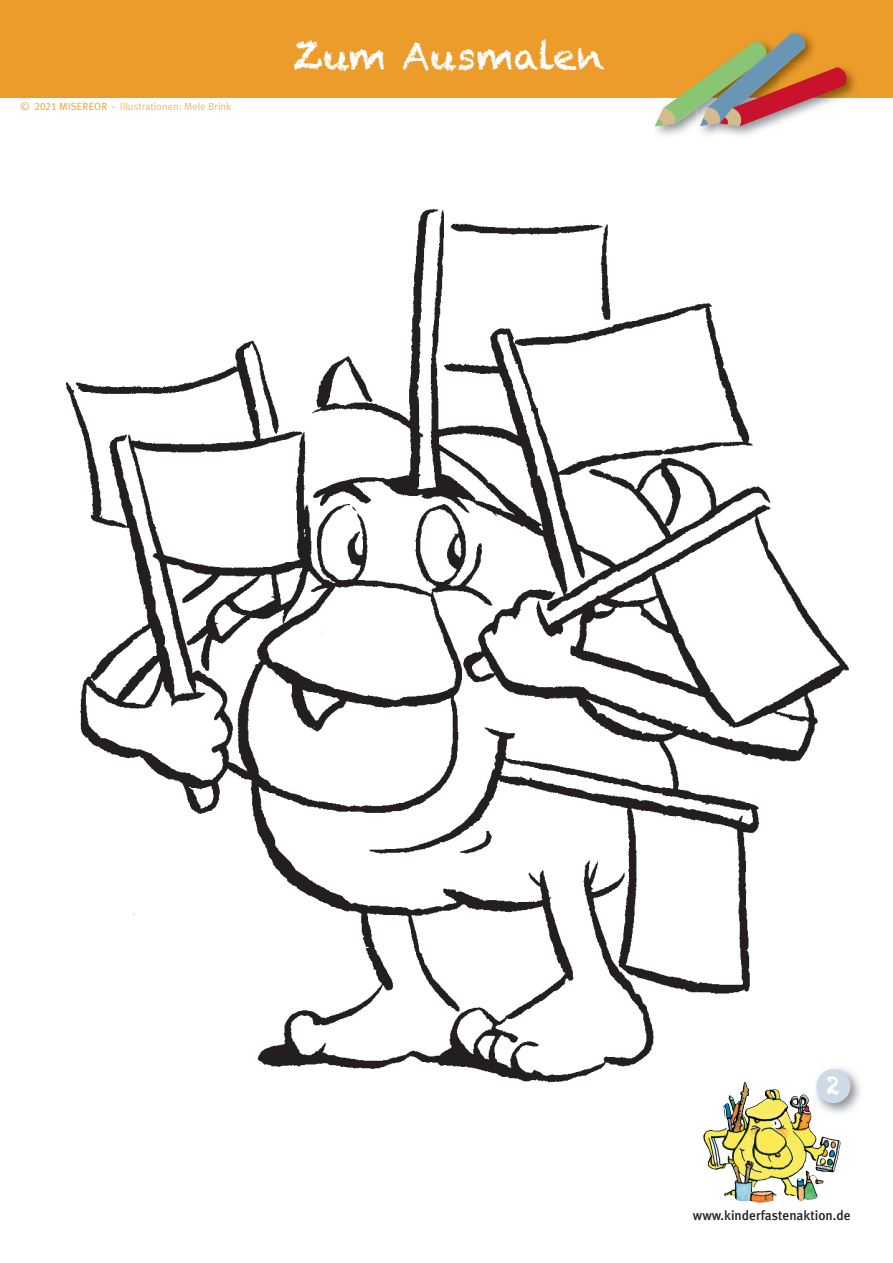
<style>
.page{position:relative;width:893px;height:1263px;background:#fff}
.page>*{position:absolute;margin:0;border:0;box-sizing:border-box;transform-origin:0 0}
.t1{font:37.5px "Chalkduster";color:#fff}
.t2{font:25.5px "Chalkduster";color:#fff}
.t3{font:500 13.5px "Meta Plus";color:#231f20}
.t4{font:10.5px "Meta Plus Normal";color:#f1b568}
.s1{color:#ec9c2b}
.s2{font-family:"Meta Plus Normal Caps";color:#ec9c2b}
</style>
<div class="page">
<div style="left:0;top:0;width:893px;height:98px;background:#ec9c2b"></div>
<img style="left:698px;top:127px;width:74px;height:10px">
<img style="left:851px;top:72px;width:5px;height:22px">
<svg style="left:655px;top:33px;width:196px;height:94px"></svg>
<img style="left:65px;top:208px;width:784px;height:887px">
<img style="left:723px;top:1082px;width:21px;height:36px">
<img style="left:815px;top:1084px;width:45px;height:29px">
<img style="left:812px;top:1065px;width:47px;height:30px">
<div style="left:816px;top:1069px;width:34px;height:34px;background:#cddae8;border-radius:50%"></div>
<p class="t4" style="left:21px;top:101px;width:212px"><span class="s1">©</span> <span class="s2">2021</span> <span class="s1">MISEREOR -</span> Illustrationen: Mele Brink</p>
<h1 class="t1" style="left:293px;top:34px;width:313px">Zum Ausmalen</h1>
<h2 class="t2" style="left:826px;top:1070px;width:16px">2</h2>
<p class="t3" style="left:693px;top:1207px;width:159px">www.kinderfastenaktion.de</p>
</div>
